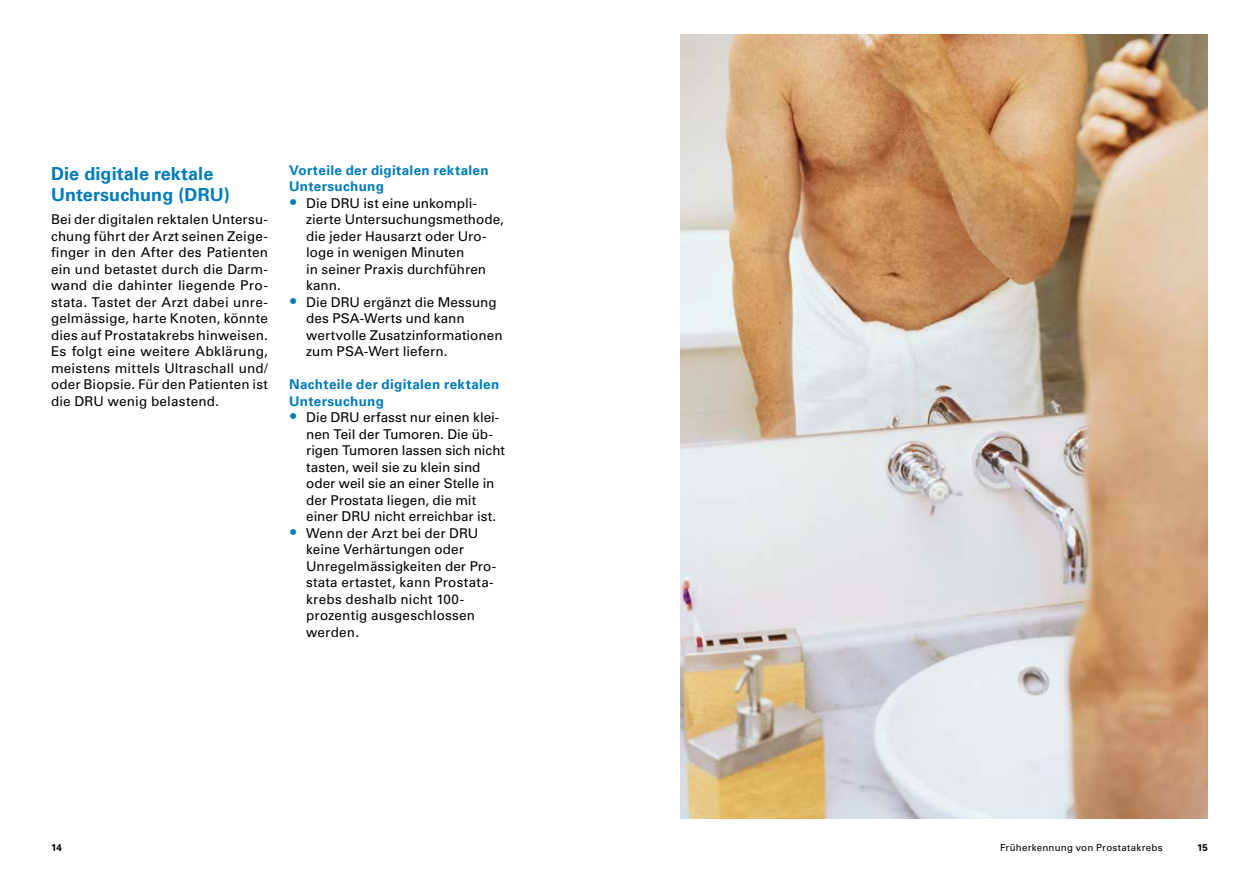
<style>
.page{position:relative;width:1259px;height:893px;background:#fff}
.page>*{position:absolute;margin:0;border:0;box-sizing:border-box;transform-origin:0 0}
.t1{font:700 18px/21px "Univers LT";letter-spacing:.005em;color:#007bbb}
.t2{font:13.5px/16.5px "Univers LT Std";color:#000}
.t3{font:700 13.5px/16.5px "Univers LT";letter-spacing:.025em;color:#007bbb}
.t4{font:9.75px "Univers LT Std";letter-spacing:.025em;color:#000}
.t5{font:700 9.75px "Univers LT Std";color:#000}
.s1{font-weight:300;font-size:16.5px;color:#007bbb}
</style>
<div class="page">
<img style="left:680px;top:35px;width:528px;height:784px">
<h1 class="t1" style="left:51px;top:163px;width:180px">Die digitale rektale<br>Untersuchung (DRU)</h1>
<p class="t2" style="left:51px;top:211px;width:218px;text-align:justify">Bei der digitalen rektalen Untersu&shy;chung führt der Arzt seinen Zeige&shy;finger in den After des Patienten ein und betastet durch die Darm&shy;wand die dahinter liegende Pro&shy;stata. Tastet der Arzt dabei unre&shy;gelmässige, harte Knoten, könnte dies auf Prostatakrebs hinweisen.<br>Es folgt eine weitere Abklärung, meistens mittels Ultraschall und/ oder Biopsie. Für den Patienten ist die DRU wenig belastend.</p>
<p class="t3" style="left:289px;top:162px;width:201px">Vorteile der digitalen rektalen<br>Untersuchung</p>
<p class="t2" style="left:306px;top:195px;width:199px;text-indent:-17px"><span class="s1">•</span> Die DRU ist eine unkompli&shy;zierte Untersuchungsmethode, die jeder Hausarzt oder Uro&shy;loge in wenigen Minuten<br>in seiner Praxis durchführen kann.</p>
<p class="t2" style="left:306px;top:294px;width:198px;text-indent:-17px"><span class="s1">•</span> Die DRU ergänzt die Messung des PSA-Werts und kann wertvolle Zusatzinformationen zum PSA-Wert liefern.</p>
<p class="t3" style="left:289px;top:376px;width:212px">Nachteile der digitalen rektalen<br>Untersuchung</p>
<p class="t2" style="left:306px;top:409px;width:200px;text-indent:-17px"><span class="s1">•</span> Die DRU erfasst nur einen klei&shy;nen Teil der Tumoren. Die üb&shy;rigen Tumoren lassen sich nicht tasten, weil sie zu klein sind oder weil sie an einer Stelle in der Prostata liegen, die mit einer DRU nicht erreichbar ist.</p>
<p class="t2" style="left:306px;top:525px;width:192px;text-indent:-17px"><span class="s1">•</span> Wenn der Arzt bei der DRU keine Verhärtungen oder<br>Unregelmässigkeiten der Pro&shy;stata ertastet, kann Prostata&shy;krebs deshalb nicht 100- prozentig ausgeschlossen werden.</p>
<p class="t5" style="left:51px;top:842px;width:12px">14</p>
<p class="t4" style="left:1000px;top:842px;width:164px">Früherkennung von Prostatakrebs</p>
<p class="t5" style="left:1197px;top:842px;width:12px">15</p>
</div>
